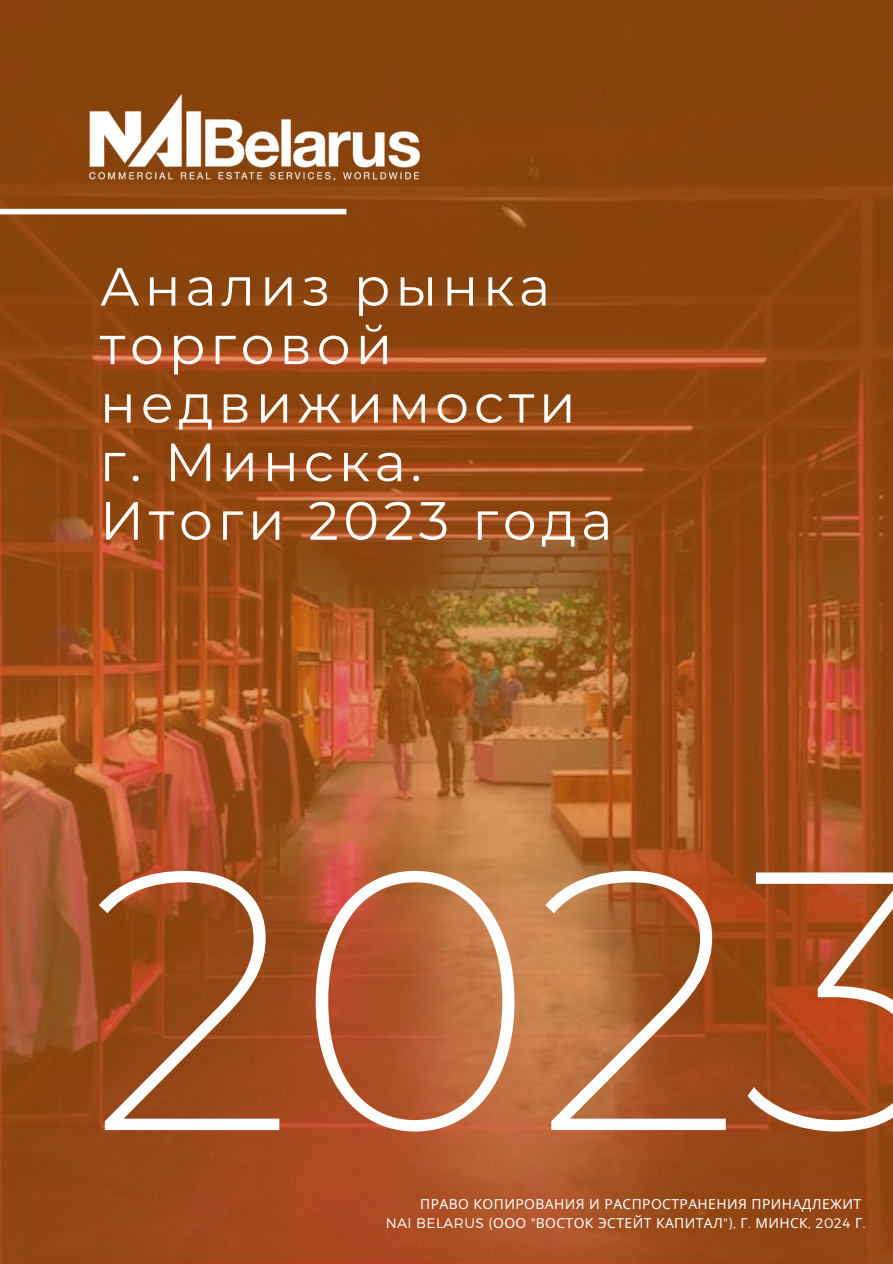
<style>
.page{position:relative;width:893px;height:1264px;background:#fff}
.page>*{position:absolute;margin:0;border:0;box-sizing:border-box;transform-origin:0 0}
.t1{font:200 367.95px "Montserrat";color:#fff}
.t2{font:53.7px/58.5px "Montserrat";letter-spacing:.085em;color:#fff}
.t3{font:13.8px "Noto Sans";letter-spacing:.03em;color:#fff}
.s1{font-family:"Montserrat";font-weight:300}
</style>
<div class="page">
<img style="left:0;top:0;width:892px;height:1263px">
<div style="left:0;top:209px;width:346px;height:5px;background:#fff"></div>
<img style="left:89px;top:95px;width:343px;height:102px">
<h2 class="t2" style="left:100px;top:257px;width:514px">Анализ рынка торговой недвижимости г. Минска.<br>Итоги 2023 года</h2>
<p class="t1" style="left:89px;top:773px;width:856px">2023</p>
<h1 class="t3" style="left:420px;top:1194px;width:442px">ПРАВО КОПИРОВАНИЯ И РАСПРОСТРАНЕНИЯ ПРИНАДЛЕЖИТ</h1>
<p class="t3" style="left:386px;top:1213px;width:481px"><span class="s1">NAI BELARUS (</span>ООО <span class="s1">"</span>ВОСТОК ЭСТЕЙТ КАПИТАЛ<span class="s1">"),</span> Г<span class="s1">.</span> МИНСК<span class="s1">, 2024</span> Г<span class="s1">.</span></p>
</div>
